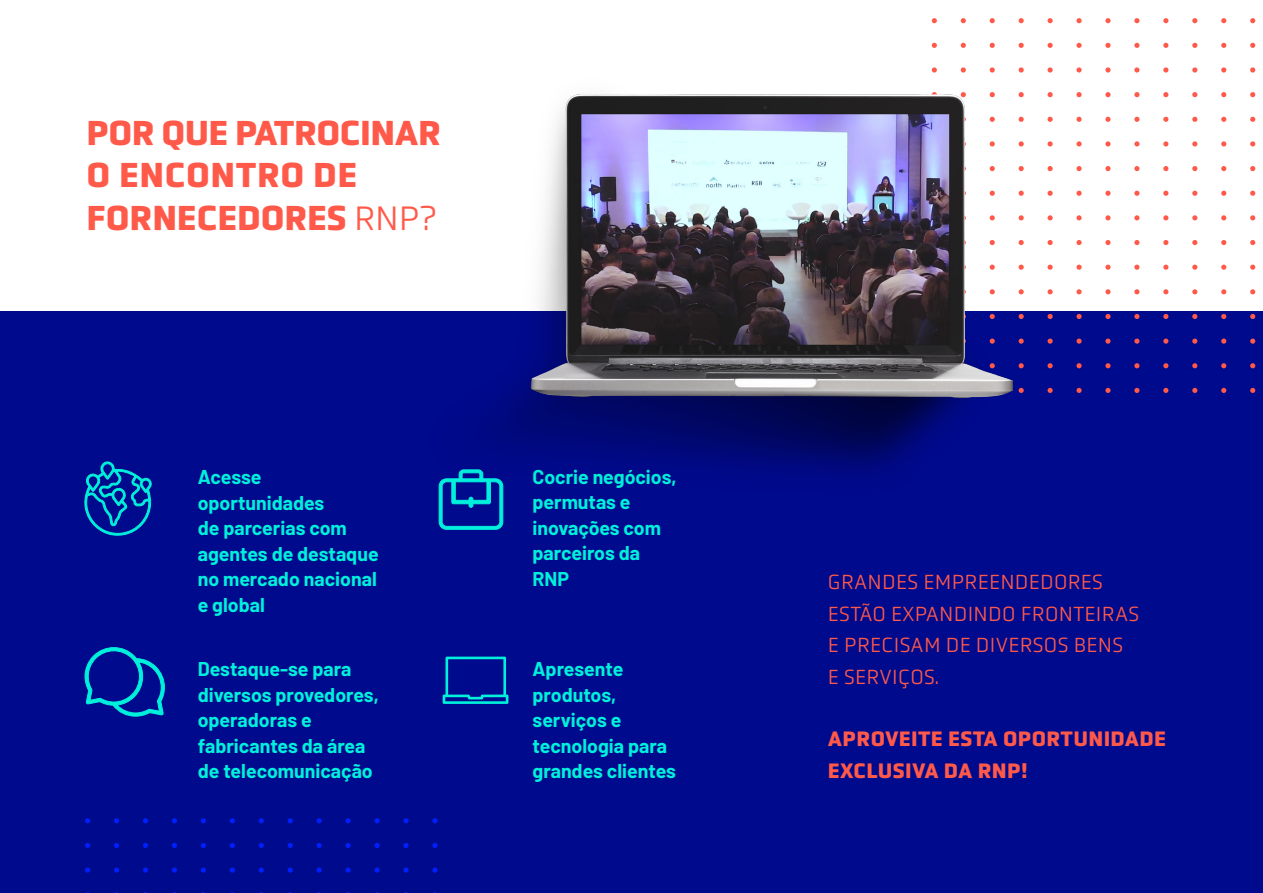
<style>
.page{position:relative;width:1263px;height:893px;background:#fff}
.page>*{position:absolute;margin:0;border:0;box-sizing:border-box;transform-origin:0 0}
.t1{font:700 35.4px/42.5px "Obvia";letter-spacing:-.005em;color:#ff594a}
.t2{font:300 21.3px/31.3px "Obvia";letter-spacing:.015em;color:#ff594a}
.t3{font:700 21.3px/31.3px "Obvia";letter-spacing:.015em;color:#ff594a}
.t4{font:700 19.5px/25.5px "Barlow";color:#00f0db}
.s1{font-weight:300}
</style>
<div class="page">
<div style="left:0;top:311px;width:1263px;height:582px;background:#000a8c"></div>
<svg style="left:85px;top:818px;width:5px;height:5px"></svg>
<svg style="left:114px;top:818px;width:5px;height:5px"></svg>
<svg style="left:143px;top:818px;width:5px;height:5px"></svg>
<svg style="left:172px;top:818px;width:5px;height:5px"></svg>
<svg style="left:201px;top:818px;width:5px;height:5px"></svg>
<svg style="left:230px;top:818px;width:5px;height:5px"></svg>
<svg style="left:259px;top:818px;width:5px;height:5px"></svg>
<svg style="left:288px;top:818px;width:5px;height:5px"></svg>
<svg style="left:317px;top:818px;width:5px;height:5px"></svg>
<svg style="left:346px;top:818px;width:5px;height:5px"></svg>
<svg style="left:374px;top:818px;width:6px;height:5px"></svg>
<svg style="left:403px;top:818px;width:6px;height:5px"></svg>
<svg style="left:432px;top:818px;width:5px;height:5px"></svg>
<svg style="left:85px;top:843px;width:5px;height:5px"></svg>
<svg style="left:114px;top:843px;width:5px;height:5px"></svg>
<svg style="left:143px;top:843px;width:5px;height:5px"></svg>
<svg style="left:172px;top:843px;width:5px;height:5px"></svg>
<svg style="left:201px;top:843px;width:5px;height:5px"></svg>
<svg style="left:230px;top:843px;width:5px;height:5px"></svg>
<svg style="left:259px;top:843px;width:5px;height:5px"></svg>
<svg style="left:288px;top:843px;width:5px;height:5px"></svg>
<svg style="left:317px;top:843px;width:5px;height:5px"></svg>
<svg style="left:346px;top:843px;width:5px;height:5px"></svg>
<svg style="left:374px;top:843px;width:6px;height:5px"></svg>
<svg style="left:403px;top:843px;width:6px;height:5px"></svg>
<svg style="left:432px;top:843px;width:5px;height:5px"></svg>
<svg style="left:85px;top:867px;width:5px;height:6px"></svg>
<svg style="left:114px;top:867px;width:5px;height:6px"></svg>
<svg style="left:143px;top:867px;width:5px;height:6px"></svg>
<svg style="left:172px;top:867px;width:5px;height:6px"></svg>
<svg style="left:201px;top:867px;width:5px;height:6px"></svg>
<svg style="left:230px;top:867px;width:5px;height:6px"></svg>
<svg style="left:259px;top:867px;width:5px;height:6px"></svg>
<svg style="left:288px;top:867px;width:5px;height:6px"></svg>
<svg style="left:317px;top:867px;width:5px;height:6px"></svg>
<svg style="left:346px;top:867px;width:5px;height:6px"></svg>
<svg style="left:374px;top:867px;width:6px;height:6px"></svg>
<svg style="left:403px;top:867px;width:6px;height:6px"></svg>
<svg style="left:432px;top:867px;width:5px;height:6px"></svg>
<svg style="left:932px;top:18px;width:5px;height:5px"></svg>
<svg style="left:961px;top:18px;width:5px;height:5px"></svg>
<svg style="left:990px;top:18px;width:5px;height:5px"></svg>
<svg style="left:1018px;top:18px;width:6px;height:5px"></svg>
<svg style="left:1047px;top:18px;width:6px;height:5px"></svg>
<svg style="left:1076px;top:18px;width:6px;height:5px"></svg>
<svg style="left:1105px;top:18px;width:5px;height:5px"></svg>
<svg style="left:1134px;top:18px;width:5px;height:5px"></svg>
<svg style="left:1163px;top:18px;width:5px;height:5px"></svg>
<svg style="left:1192px;top:18px;width:5px;height:5px"></svg>
<svg style="left:1221px;top:18px;width:5px;height:5px"></svg>
<svg style="left:1250px;top:18px;width:5px;height:5px"></svg>
<svg style="left:932px;top:43px;width:5px;height:5px"></svg>
<svg style="left:961px;top:43px;width:5px;height:5px"></svg>
<svg style="left:990px;top:43px;width:5px;height:5px"></svg>
<svg style="left:1018px;top:43px;width:6px;height:5px"></svg>
<svg style="left:1047px;top:43px;width:6px;height:5px"></svg>
<svg style="left:1076px;top:43px;width:6px;height:5px"></svg>
<svg style="left:1105px;top:43px;width:5px;height:5px"></svg>
<svg style="left:1134px;top:43px;width:5px;height:5px"></svg>
<svg style="left:1163px;top:43px;width:5px;height:5px"></svg>
<svg style="left:1192px;top:43px;width:5px;height:5px"></svg>
<svg style="left:1221px;top:43px;width:5px;height:5px"></svg>
<svg style="left:1250px;top:43px;width:5px;height:5px"></svg>
<svg style="left:1192px;top:67px;width:5px;height:6px"></svg>
<svg style="left:1221px;top:67px;width:5px;height:6px"></svg>
<svg style="left:1250px;top:67px;width:5px;height:6px"></svg>
<svg style="left:1192px;top:92px;width:5px;height:5px"></svg>
<svg style="left:1221px;top:92px;width:5px;height:5px"></svg>
<svg style="left:1250px;top:92px;width:5px;height:5px"></svg>
<svg style="left:1192px;top:117px;width:5px;height:5px"></svg>
<svg style="left:1221px;top:117px;width:5px;height:5px"></svg>
<svg style="left:1250px;top:117px;width:5px;height:5px"></svg>
<svg style="left:1192px;top:141px;width:5px;height:5px"></svg>
<svg style="left:1221px;top:141px;width:5px;height:5px"></svg>
<svg style="left:1250px;top:141px;width:5px;height:5px"></svg>
<svg style="left:1192px;top:166px;width:5px;height:5px"></svg>
<svg style="left:1221px;top:166px;width:5px;height:5px"></svg>
<svg style="left:1250px;top:166px;width:5px;height:5px"></svg>
<svg style="left:1192px;top:191px;width:5px;height:5px"></svg>
<svg style="left:1221px;top:191px;width:5px;height:5px"></svg>
<svg style="left:1250px;top:191px;width:5px;height:5px"></svg>
<svg style="left:1192px;top:215px;width:5px;height:5px"></svg>
<svg style="left:1221px;top:215px;width:5px;height:5px"></svg>
<svg style="left:1250px;top:215px;width:5px;height:5px"></svg>
<svg style="left:1192px;top:240px;width:5px;height:5px"></svg>
<svg style="left:1221px;top:240px;width:5px;height:5px"></svg>
<svg style="left:1250px;top:240px;width:5px;height:5px"></svg>
<svg style="left:1192px;top:265px;width:5px;height:5px"></svg>
<svg style="left:1221px;top:265px;width:5px;height:5px"></svg>
<svg style="left:1250px;top:265px;width:5px;height:5px"></svg>
<svg style="left:1192px;top:289px;width:5px;height:5px"></svg>
<svg style="left:1221px;top:289px;width:5px;height:5px"></svg>
<svg style="left:1250px;top:289px;width:5px;height:5px"></svg>
<svg style="left:1192px;top:314px;width:5px;height:5px"></svg>
<svg style="left:1221px;top:314px;width:5px;height:5px"></svg>
<svg style="left:1250px;top:314px;width:5px;height:5px"></svg>
<svg style="left:1192px;top:339px;width:5px;height:5px"></svg>
<svg style="left:1221px;top:339px;width:5px;height:5px"></svg>
<svg style="left:1250px;top:339px;width:5px;height:5px"></svg>
<svg style="left:1192px;top:363px;width:5px;height:5px"></svg>
<svg style="left:1221px;top:363px;width:5px;height:5px"></svg>
<svg style="left:1250px;top:363px;width:5px;height:5px"></svg>
<svg style="left:1192px;top:388px;width:5px;height:5px"></svg>
<svg style="left:1221px;top:388px;width:5px;height:5px"></svg>
<svg style="left:1250px;top:388px;width:5px;height:5px"></svg>
<svg style="left:438px;top:507px;width:65px;height:23px"></svg>
<div style="left:469px;top:497px;width:4px;height:11px;border:1px solid #00f0dc;border-radius:2px"></div>
<svg style="left:84px;top:648px;width:81px;height:69px"></svg>
<img style="left:438px;top:67px;width:731px;height:440px">
<svg style="left:84px;top:461px;width:68px;height:75px"></svg>
<svg style="left:443px;top:657px;width:65px;height:47px"></svg>
<p class="t1" style="left:86px;top:111px;width:356px">POR QUE PATROCINAR<br>O ENCONTRO DE<br>FORNECEDORES <span class="s1">RNP?</span></p>
<p class="t4" style="left:198px;top:463px;width:182px">Acesse oportunidades<br>de parcerias com agentes de destaque no mercado nacional e global</p>
<p class="t4" style="left:198px;top:655px;width:183px">Destaque-se para diversos provedores, operadoras e fabricantes da área de telecomunicação</p>
<p class="t4" style="left:532px;top:463px;width:146px">Cocrie negócios, permutas e inovações com parceiros da<br>RNP</p>
<p class="t4" style="left:532px;top:655px;width:145px">Apresente produtos, serviços e tecnologia para grandes clientes</p>
<p class="t2" style="left:828px;top:567px;width:313px">GRANDES EMPREENDEDORES<br>ESTÃO EXPANDINDO FRONTEIRAS<br>E PRECISAM DE DIVERSOS BENS<br>E SERVIÇOS.</p>
<p class="t3" style="left:828px;top:723px;width:340px">APROVEITE ESTA OPORTUNIDADE<br>EXCLUSIVA DA RNP!</p>
</div>
